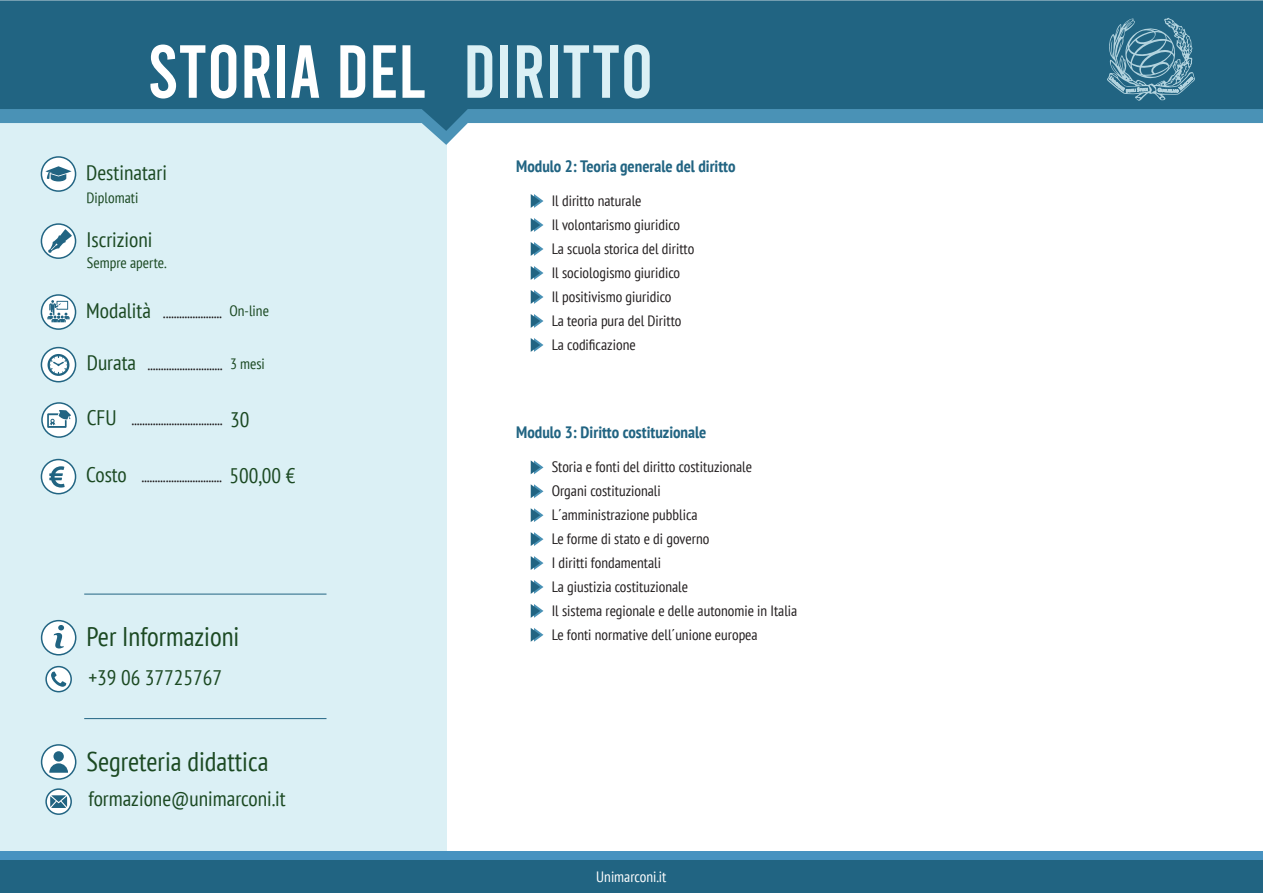
<style>
.page{position:relative;width:1263px;height:893px;background:#fff}
.page>*{position:absolute;margin:0;border:0;box-sizing:border-box;transform-origin:0 0}
.t1{font:75px "Bebas";color:#fff}
.t2{font:condensed 27px "PT Sans";color:#1b4922}
.t3{font:condensed 21px "PT Sans";color:#1b4922}
.t4{font:condensed 16.5px "PT Sans";color:#231f20}
.t5{font:700 condensed 16.5px "PT Sans";color:#216482}
.t6{font:condensed 15px/24px "PT Sans";color:#231f20}
.t7{font:condensed 15px "PT Sans";color:#1b4922}
.t8{font:condensed 15px "PT Sans";color:#fff}
.s1{color:#dbf0f5}
.s2{font-size:21px;color:#1b4922}
.s3{font-size:15px;color:#1b4922}
</style>
<div class="page">
<div style="left:0;top:123px;width:446px;height:770px;background:#dbf0f5"></div>
<svg style="left:0;top:0;width:1263px;height:131px;background:#33728f"></svg>
<div style="left:0;top:852px;width:1263px;height:41px;background:#4792c0"></div>
<div style="left:0;top:860px;width:1263px;height:33px;background:#216482"></div>
<svg style="left:1106px;top:17px;width:89px;height:84px;background:#4b849d"></svg>
<svg style="left:41px;top:157px;width:35px;height:34px"></svg>
<div style="left:41px;top:156px;width:35px;height:36px;border:2px solid #226583;border-radius:50%"></div>
<svg style="left:41px;top:224px;width:35px;height:34px"></svg>
<div style="left:41px;top:223px;width:35px;height:36px;border:2px solid #226583;border-radius:50%"></div>
<svg style="left:41px;top:295px;width:35px;height:34px"></svg>
<div style="left:41px;top:294px;width:35px;height:36px;border:2px solid #226583;border-radius:50%"></div>
<div style="left:41px;top:460px;width:35px;height:34px;background:#fff;border-radius:50%"></div>
<div style="left:41px;top:459px;width:35px;height:35px;border:2px solid #226583;border-radius:50%"></div>
<svg style="left:47px;top:300px;width:23px;height:22px"></svg>
<svg style="left:49px;top:466px;width:16px;height:22px"></svg>
<svg style="left:48px;top:229px;width:24px;height:24px"></svg>
<svg style="left:45px;top:166px;width:27px;height:15px"></svg>
<svg style="left:42px;top:403px;width:34px;height:34px"></svg>
<div style="left:41px;top:402px;width:36px;height:36px;border:2px solid #226583;border-radius:50%"></div>
<svg style="left:47px;top:410px;width:24px;height:18px"></svg>
<svg style="left:41px;top:348px;width:35px;height:34px"></svg>
<div style="left:41px;top:347px;width:35px;height:35px;border:2px solid #226583;border-radius:50%"></div>
<svg style="left:48px;top:354px;width:21px;height:22px"></svg>
<hr style="left:84px;top:594px;width:242px;height:1px;background:#226583">
<svg style="left:46px;top:667px;width:25px;height:25px"></svg>
<div style="left:45px;top:666px;width:27px;height:26px;border:2px solid #226583;border-radius:50%"></div>
<svg style="left:51px;top:672px;width:15px;height:15px"></svg>
<svg style="left:46px;top:789px;width:25px;height:25px"></svg>
<div style="left:45px;top:788px;width:27px;height:27px;border:2px solid #226583;border-radius:50%"></div>
<svg style="left:50px;top:795px;width:17px;height:13px"></svg>
<div style="left:42px;top:621px;width:34px;height:34px;background:#fff;border-radius:50%"></div>
<div style="left:41px;top:620px;width:35px;height:35px;border:2px solid #226583;border-radius:50%"></div>
<svg style="left:54px;top:625px;width:10px;height:23px"></svg>
<div style="left:42px;top:745px;width:34px;height:34px;background:#fff;border-radius:50%"></div>
<div style="left:41px;top:744px;width:35px;height:36px;border:2px solid #226583;border-radius:50%"></div>
<hr style="left:84px;top:718px;width:242px;height:1px;background:#226583">
<div style="left:53px;top:751px;width:11px;height:11px;background:#216482;border-radius:50%"></div>
<svg style="left:49px;top:763px;width:19px;height:10px"></svg>
<svg style="left:531px;top:194px;width:12px;height:14px"></svg>
<svg style="left:531px;top:242px;width:12px;height:14px"></svg>
<svg style="left:531px;top:266px;width:12px;height:14px"></svg>
<svg style="left:531px;top:290px;width:12px;height:14px"></svg>
<svg style="left:531px;top:314px;width:12px;height:14px"></svg>
<svg style="left:531px;top:338px;width:12px;height:14px"></svg>
<svg style="left:531px;top:218px;width:12px;height:14px"></svg>
<svg style="left:531px;top:460px;width:12px;height:14px"></svg>
<svg style="left:531px;top:508px;width:12px;height:14px"></svg>
<svg style="left:531px;top:532px;width:12px;height:14px"></svg>
<svg style="left:531px;top:556px;width:12px;height:14px"></svg>
<svg style="left:531px;top:580px;width:12px;height:14px"></svg>
<svg style="left:531px;top:604px;width:12px;height:14px"></svg>
<svg style="left:531px;top:628px;width:12px;height:14px"></svg>
<svg style="left:531px;top:484px;width:12px;height:14px"></svg>
<h1 class="t1" style="left:148px;top:34px;width:507px">STORIA DEL <span class="s1">DIRITTO</span></h1>
<h3 class="t3" style="left:86px;top:159px;width:82px">Destinatari</h3>
<p class="t7" style="left:87px;top:188px;width:53px">Diplomati</p>
<h3 class="t3" style="left:87px;top:226px;width:68px">Iscrizioni</h3>
<p class="t7" style="left:87px;top:253px;width:81px">Sempre aperte.</p>
<h3 class="t3" style="left:86px;top:297px;width:66px">Modalità</h3>
<p class="t4" style="left:163px;top:301px;width:60px">......................</p>
<p class="t7" style="left:229px;top:301px;width:41px">On-line</p>
<p class="t4" style="left:87px;top:353px;width:180px"><span class="s2">Durata</span> ............................ <span class="s3">3 mesi</span></p>
<p class="t4" style="left:87px;top:409px;width:164px"><span class="s2">CFU</span> .................................. <span class="s2">30</span></p>
<h3 class="t3" style="left:86px;top:461px;width:42px">Costo</h3>
<p class="t4" style="left:142px;top:465px;width:82px">..............................</p>
<h3 class="t3" style="left:229px;top:462px;width:67px">500,00 €</h3>
<h2 class="t2" style="left:87px;top:619px;width:154px">Per Informazioni</h2>
<h3 class="t3" style="left:88px;top:664px;width:135px">+39 06 37725767</h3>
<h2 class="t2" style="left:87px;top:744px;width:184px">Segreteria didattica</h2>
<h3 class="t3" style="left:88px;top:785px;width:199px">formazione@unimarconi.it</h3>
<p class="t5" style="left:516px;top:155px;width:221px">Modulo 2: Teoria generale del diritto</p>
<p class="t6" style="left:552px;top:188px;width:144px">Il diritto naturale<br>Il volontarismo giuridico<br>La scuola storica del diritto<br>Il sociologismo giuridico<br>Il positivismo giuridico<br>La teoria pura del Diritto<br>La codificazione</p>
<p class="t5" style="left:516px;top:422px;width:192px">Modulo 3: Diritto costituzionale</p>
<p class="t6" style="left:552px;top:455px;width:247px">Storia e fonti del diritto costituzionale<br>Organi costituzionali<br>L´amministrazione pubblica<br>Le forme di stato e di governo<br>I diritti fondamentali<br>La giustizia costituzionale<br>Il sistema regionale e delle autonomie in Italia Le fonti normative dell´unione europea</p>
<p class="t8" style="left:596px;top:867px;width:72px">Unimarconi.it</p>
</div>
